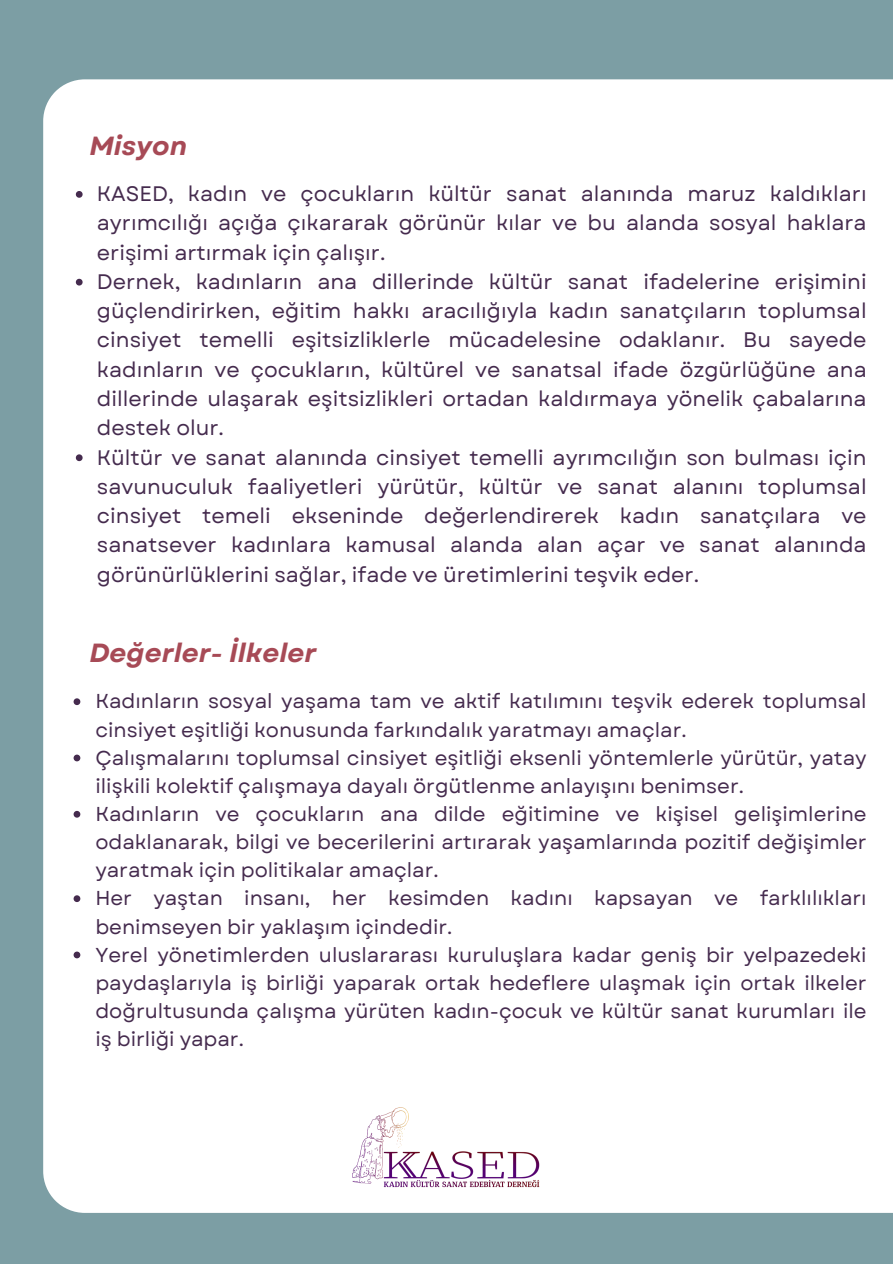
<style>
.page{position:relative;width:893px;height:1264px;background:#fff}
.page>*{position:absolute;margin:0;border:0;box-sizing:border-box;transform-origin:0 0}
.t1{font:italic 700 26.25px "Garet";color:#a74a56}
.t2{font:21px/29.2px "Garet";color:#452b4e;text-align:justify}
.t3{font:20.1px/28.2px "Garet";color:#452b4e}
</style>
<div class="page">
<div style="left:0;top:0;width:892px;height:1263px;background:#7c9ea4"></div>
<div style="left:43px;top:79px;width:849px;height:1133px;background:#fff"></div>
<svg style="left:76px;top:191px;width:7px;height:7px"></svg>
<svg style="left:76px;top:279px;width:7px;height:6px"></svg>
<svg style="left:76px;top:454px;width:7px;height:7px"></svg>
<svg style="left:74px;top:698px;width:6px;height:7px"></svg>
<svg style="left:74px;top:754px;width:6px;height:7px"></svg>
<svg style="left:74px;top:810px;width:6px;height:7px"></svg>
<svg style="left:74px;top:895px;width:6px;height:7px"></svg>
<svg style="left:74px;top:951px;width:6px;height:7px"></svg>
<img style="left:353px;top:1107px;width:188px;height:81px">
<p class="t1" style="left:89px;top:127px;width:99px">Misyon</p>
<h1 class="t2" style="left:97px;top:179px;width:771px">KASED, kadın ve çocukların kültür sanat alanında maruz kaldıkları ayrımcılığı açığa çıkararak görünür kılar ve bu alanda sosyal haklara erişimi artırmak için çalışır.</h1>
<p class="t2" style="left:97px;top:267px;width:771px;text-align:left">Dernek, kadınların ana dillerinde kültür sanat ifadelerine erişimini güçlendirirken, eğitim hakkı aracılığıyla kadın sanatçıların toplumsal cinsiyet temelli eşitsizliklerle mücadelesine odaklanır. Bu sayede kadınların ve çocukların, kültürel ve sanatsal ifade özgürlüğüne ana dillerinde ulaşarak eşitsizlikleri ortadan kaldırmaya yönelik çabalarına destek olur.</p>
<p class="t2" style="left:97px;top:442px;width:771px">Kültür ve sanat alanında cinsiyet temelli ayrımcılığın son bulması için savunuculuk faaliyetleri yürütür, kültür ve sanat alanını toplumsal cinsiyet temeli ekseninde değerlendirerek kadın sanatçılara ve sanatsever kadınlara kamusal alanda alan açar ve sanat alanında görünürlüklerini sağlar, ifade ve üretimlerini teşvik eder.</p>
<p class="t1" style="left:89px;top:634px;width:229px">Değerler- İlkeler</p>
<h1 class="t3" style="left:95px;top:687px;width:772px">Kadınların sosyal yaşama tam ve aktif katılımını teşvik ederek toplumsal cinsiyet eşitliği konusunda farkındalık yaratmayı amaçlar.</h1>
<p class="t3" style="left:95px;top:743px;width:772px">Çalışmalarını toplumsal cinsiyet eşitliği eksenli yöntemlerle yürütür, yatay ilişkili kolektif çalışmaya dayalı örgütlenme anlayışını benimser.</p>
<p class="t3" style="left:95px;top:800px;width:772px;text-align:justify">Kadınların ve çocukların ana dilde eğitimine ve kişisel gelişimlerine odaklanarak, bilgi ve becerilerini artırarak yaşamlarında pozitif değişimler yaratmak için politikalar amaçlar.</p>
<p class="t3" style="left:95px;top:884px;width:772px">Her yaştan insanı, her kesimden kadını kapsayan ve farklılıkları benimseyen bir yaklaşım içindedir.</p>
<p class="t3" style="left:95px;top:940px;width:772px">Yerel yönetimlerden uluslararası kuruluşlara kadar geniş bir yelpazedeki paydaşlarıyla iş birliği yaparak ortak hedeflere ulaşmak için ortak ilkeler doğrultusunda çalışma yürüten kadın-çocuk ve kültür sanat kurumları ile iş birliği yapar.</p>
</div>
